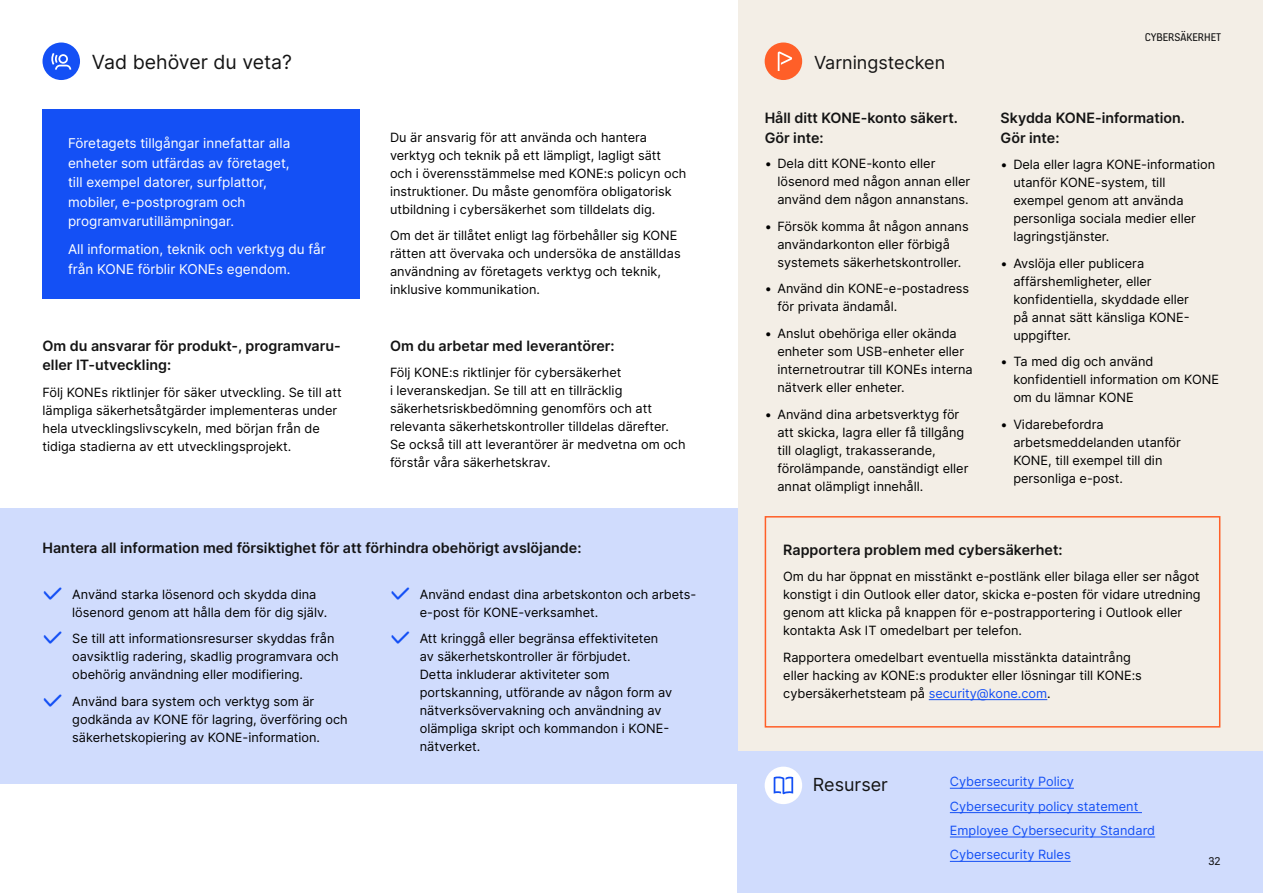
<style>
.page{position:relative;width:1263px;height:893px;background:#fff}
.page>*{position:absolute;margin:0;border:0;box-sizing:border-box;transform-origin:0 0}
.t1{font:19.5px "Inter";color:#141414}
.t2{font:18px "Inter";color:#141414}
.t3{font:600 14.25px/19.5px "Inter";color:#141414}
.t4{font:13.5px/19.5px "Inter";color:#fff}
.t5{font:12.75px/18px "Inter";color:#000}
.t6{font:12.75px/24.5px "Inter";color:#1450f5}
.t7{font:12px "KONE Information";color:#141414}
.s1{font-family:"KONE Information";font-size:28.5px;color:#1450f5}
.s2{color:#1450f5}
</style>
<div class="page">
<div style="left:0;top:508px;width:738px;height:275px;background:#d0dcfd"></div>
<div style="left:738px;top:0;width:525px;height:893px;background:#f3eee6"></div>
<div style="left:737px;top:752px;width:526px;height:141px;background:#d0dcfd"></div>
<div style="left:765px;top:516px;width:455px;height:212px;border:2px solid #ff5f28"></div>
<div style="left:43px;top:43px;width:37px;height:37px;background:#1450f5;border-radius:50%"></div>
<svg style="left:51px;top:53px;width:20px;height:17px"></svg>
<div style="left:765px;top:43px;width:37px;height:37px;background:#ff5f28;border-radius:50%"></div>
<svg style="left:778px;top:52px;width:14px;height:19px"></svg>
<div style="left:765px;top:767px;width:37px;height:37px;background:#fff;border-radius:50%"></div>
<svg style="left:774px;top:776px;width:19px;height:18px"></svg>
<hr style="left:950px;top:788px;width:124px;height:1px;background:#1450f5">
<hr style="left:950px;top:812px;width:192px;height:1px;background:#1450f5">
<hr style="left:950px;top:836px;width:205px;height:1px;background:#1450f5">
<hr style="left:950px;top:861px;width:121px;height:1px;background:#1450f5">
<hr style="left:929px;top:699px;width:118px;height:1px;background:#1450f5">
<div style="left:43px;top:109px;width:317px;height:190px;background:#1450f5"></div>
<h1 class="t1" style="left:92px;top:48px;width:202px">Vad behöver du veta?</h1>
<h2 class="t2" style="left:814px;top:50px;width:133px">Varningstecken</h2>
<p class="t7" style="left:1145px;top:29px;width:78px">CYBERSÄKERHET</p>
<p class="t4" style="left:68px;top:133px;width:224px">Företagets tillgångar innefattar alla enheter som utfärdas av företaget, till exempel datorer, surfplattor, mobiler, e-postprogram och programvarutillämpningar.</p>
<p class="t4" style="left:68px;top:239px;width:259px">All information, teknik och verktyg du får från KONE förblir KONEs egendom.</p>
<p class="t3" style="left:43px;top:335px;width:300px">Om du ansvarar för produkt-, programvaru&shy;eller IT-utveckling:</p>
<p class="t5" style="left:43px;top:383px;width:301px">Följ KONEs riktlinjer för säker utveckling. Se till att lämpliga säkerhetsåtgärder implementeras under hela utvecklingslivscykeln, med början från de tidiga stadierna av ett utvecklingsprojekt.</p>
<p class="t5" style="left:390px;top:128px;width:298px">Du är ansvarig för att använda och hantera verktyg och teknik på ett lämpligt, lagligt sätt och i överensstämmelse med KONE:s policyn och instruktioner. Du måste genomföra obligatorisk utbildning i cybersäkerhet som tilldelats dig.</p>
<p class="t5" style="left:390px;top:226px;width:292px">Om det är tillåtet enligt lag förbehåller sig KONE rätten att övervaka och undersöka de anställdas användning av företagets verktyg och teknik, inklusive kommunikation.</p>
<p class="t3" style="left:390px;top:335px;width:226px">Om du arbetar med leverantörer:</p>
<p class="t5" style="left:390px;top:363px;width:297px">Följ KONE:s riktlinjer för cybersäkerhet<br>i leveranskedjan. Se till att en tillräcklig säkerhetsriskbedömning genomförs och att relevanta säkerhetskontroller tilldelas därefter.<br>Se också till att leverantörer är medvetna om och förstår våra säkerhetskrav.</p>
<p class="t3" style="left:43px;top:538px;width:540px">Hantera all information med försiktighet för att förhindra obehörigt avslöjande:</p>
<p class="t5" style="left:72px;top:585px;width:256px;text-indent:-30px"><span class="s1">✓</span> Använd starka lösenord och skydda dina lösenord genom att hålla dem för dig själv.</p>
<p class="t5" style="left:72px;top:629px;width:268px;text-indent:-30px"><span class="s1">✓</span> Se till att informationsresurser skyddas från oavsiktlig radering, skadlig programvara och obehörig användning eller modifiering.</p>
<p class="t5" style="left:72px;top:692px;width:277px;text-indent:-30px"><span class="s1">✓</span> Använd bara system och verktyg som är godkända av KONE för lagring, överföring och säkerhetskopiering av KONE-information.</p>
<p class="t5" style="left:420px;top:585px;width:278px;text-indent:-30px"><span class="s1">✓</span> Använd endast dina arbetskonton och arbets&shy;e-post för KONE-verksamhet.</p>
<p class="t5" style="left:420px;top:629px;width:254px;text-indent:-30px"><span class="s1">✓</span> Att kringgå eller begränsa effektiviteten av säkerhetskontroller är förbjudet.<br>Detta inkluderar aktiviteter som portskanning, utförande av någon form av nätverksövervakning och användning av olämpliga skript och kommandon i KONE&shy;nätverket.</p>
<p class="t3" style="left:765px;top:108px;width:195px">Håll ditt KONE-konto säkert.<br>Gör inte:</p>
<p class="t3" style="left:1000px;top:108px;width:186px">Skydda KONE-information.<br>Gör inte:</p>
<p class="t5" style="left:777px;top:155px;width:194px;text-indent:-13px">• Dela ditt KONE-konto eller lösenord med någon annan eller använd dem någon annanstans.</p>
<p class="t5" style="left:765px;top:217px;width:205px;text-align:center">• Försök komma åt någon annans användarkonton eller förbigå systemets säkerhetskontroller.</p>
<p class="t5" style="left:777px;top:280px;width:193px;text-indent:-13px">• Använd din KONE-e-postadress för privata ändamål.</p>
<p class="t5" style="left:777px;top:324px;width:197px;text-indent:-13px">• Anslut obehöriga eller okända enheter som USB-enheter eller internetroutrar till KONEs interna nätverk eller enheter.</p>
<p class="t5" style="left:777px;top:405px;width:193px;text-indent:-13px">• Använd dina arbetsverktyg för att skicka, lagra eller få tillgång till olagligt, trakasserande, förolämpande, oanständigt eller annat olämpligt innehåll.</p>
<p class="t5" style="left:1013px;top:155px;width:203px;text-indent:-13px">• Dela eller lagra KONE-information utanför KONE-system, till exempel genom att använda personliga sociala medier eller lagringstjänster.</p>
<p class="t5" style="left:1013px;top:254px;width:178px;text-indent:-13px">• Avslöja eller publicera affärshemligheter, eller konfidentiella, skyddade eller på annat sätt känsliga KONE&shy;uppgifter.</p>
<p class="t5" style="left:1013px;top:352px;width:207px;text-indent:-13px">• Ta med dig och använd konfidentiell information om KONE om du lämnar KONE</p>
<p class="t5" style="left:1013px;top:415px;width:169px;text-indent:-13px">• Vidarebefordra arbetsmeddelanden utanför<br>KONE, till exempel till din personliga e-post.</p>
<p class="t3" style="left:783px;top:540px;width:281px">Rapportera problem med cybersäkerhet:</p>
<p class="t5" style="left:783px;top:567px;width:419px">Om du har öppnat en misstänkt e-postlänk eller bilaga eller ser något konstigt i din Outlook eller dator, skicka e-posten för vidare utredning genom att klicka på knappen för e-postrapportering i Outlook eller kontakta Ask IT omedelbart per telefon.</p>
<p class="t5" style="left:783px;top:648px;width:360px">Rapportera omedelbart eventuella misstänkta dataintrång eller hacking av KONE:s produkter eller lösningar till KONE:s cybersäkerhetsteam på <span class="s2">security@kone.com</span>.</p>
<h2 class="t2" style="left:813px;top:771px;width:77px">Resurser</h2>
<p class="t6" style="left:950px;top:769px;width:207px">Cybersecurity Policy<br>Cybersecurity policy statement<br>Employee Cybersecurity Standard<br>Cybersecurity Rules</p>
<p class="t7" style="left:1208px;top:853px;width:14px">32</p>
</div>
